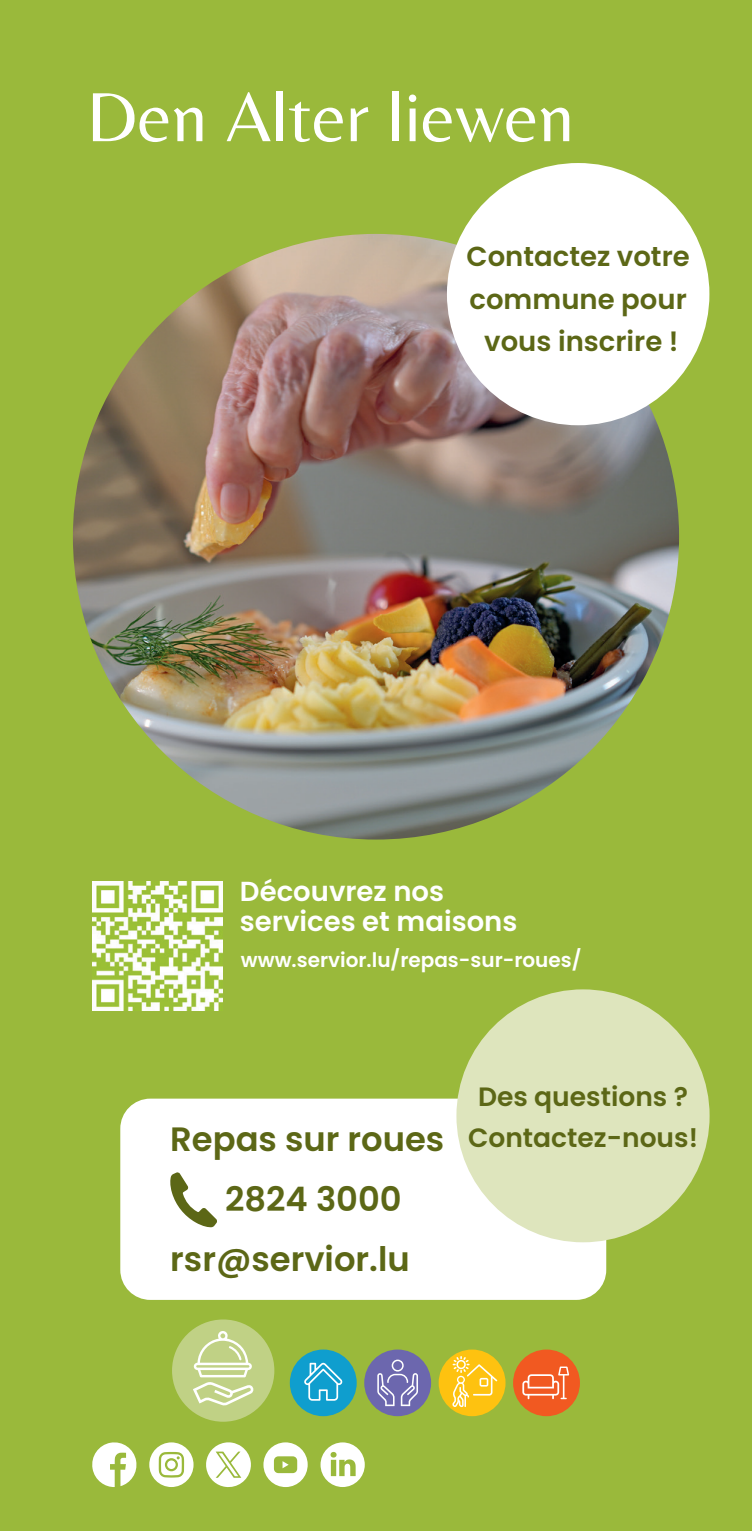
<style>
.page{position:relative;width:752px;height:1531px;background:#fff}
.page>*{position:absolute;margin:0;border:0;box-sizing:border-box;transform-origin:0 0}
.t1{font:72.25px "Belleza";color:#fff}
.t2{font:600 33.75px "Poppins";color:#5c6716}
.t3{font:600 27.5px/42.5px "Poppins";color:#5c6716;text-align:center}
.t4{font:600 27.5px/30px "Poppins";color:#fff}
.t5{font:600 26.5px/41px "Poppins";color:#5c6716;text-align:center}
.t6{font:600 20px "Poppins";color:#fff}
</style>
<div class="page">
<div style="left:0;top:0;width:751px;height:1531px;background:#9ab93b"></div>
<img style="left:73px;top:234px;width:605px;height:605px;border-radius:303px">
<div style="left:446px;top:163px;width:263px;height:262px;background:#fff;border-radius:50%"></div>
<div style="left:120px;top:1098px;width:486px;height:202px;background:#fff;border-radius:30px"></div>
<svg style="left:170px;top:1172px;width:47px;height:55px"></svg>
<img style="left:93px;top:881px;width:129px;height:130px">
<div style="left:456px;top:989px;width:253px;height:253px;background:#dee5bd;border-radius:50%"></div>
<div style="left:290px;top:1349px;width:66px;height:67px;background:#0f9ece;border-radius:50%"></div>
<svg style="left:304px;top:1362px;width:38px;height:38px"></svg>
<div style="left:364px;top:1349px;width:67px;height:67px;background:#6c67ae;border-radius:50%"></div>
<svg style="left:377px;top:1359px;width:41px;height:47px"></svg>
<div style="left:438px;top:1349px;width:67px;height:67px;background:#fec210;border-radius:50%"></div>
<svg style="left:452px;top:1356px;width:45px;height:51px"></svg>
<div style="left:513px;top:1349px;width:66px;height:67px;background:#f15921;border-radius:50%"></div>
<svg style="left:522px;top:1366px;width:47px;height:33px"></svg>
<svg style="left:263px;top:1442px;width:45px;height:45px"></svg>
<svg style="left:320px;top:1442px;width:44px;height:45px"></svg>
<svg style="left:149px;top:1442px;width:44px;height:45px"></svg>
<div style="left:167px;top:1460px;width:8px;height:9px;background:#fff;border-radius:50%"></div>
<svg style="left:92px;top:1442px;width:45px;height:45px"></svg>
<svg style="left:206px;top:1442px;width:45px;height:46px"></svg>
<div style="left:172px;top:1319px;width:102px;height:102px;background:#c0d185;border-radius:50%"></div>
<svg style="left:193px;top:1331px;width:61px;height:74px"></svg>
<h1 class="t1" style="left:86px;top:57px;width:489px">Den Alter liewen</h1>
<p class="t3" style="left:466px;top:235px;width:224px">Contactez votre commune pour vous inscrire !</p>
<p class="t4" style="left:240px;top:876px;width:279px">Découvrez nos services et maisons</p>
<p class="t6" style="left:241px;top:948px;width:342px">www.servior.lu/repas-sur-roues/</p>
<p class="t2" style="left:170px;top:1120px;width:275px">Repas sur roues</p>
<p class="t2" style="left:225px;top:1180px;width:178px">2824 3000</p>
<p class="t2" style="left:170px;top:1240px;width:241px">rsr@servior.lu</p>
<p class="t5" style="left:468px;top:1076px;width:231px">Des questions ?<br>Contactez-nous!</p>
</div>
